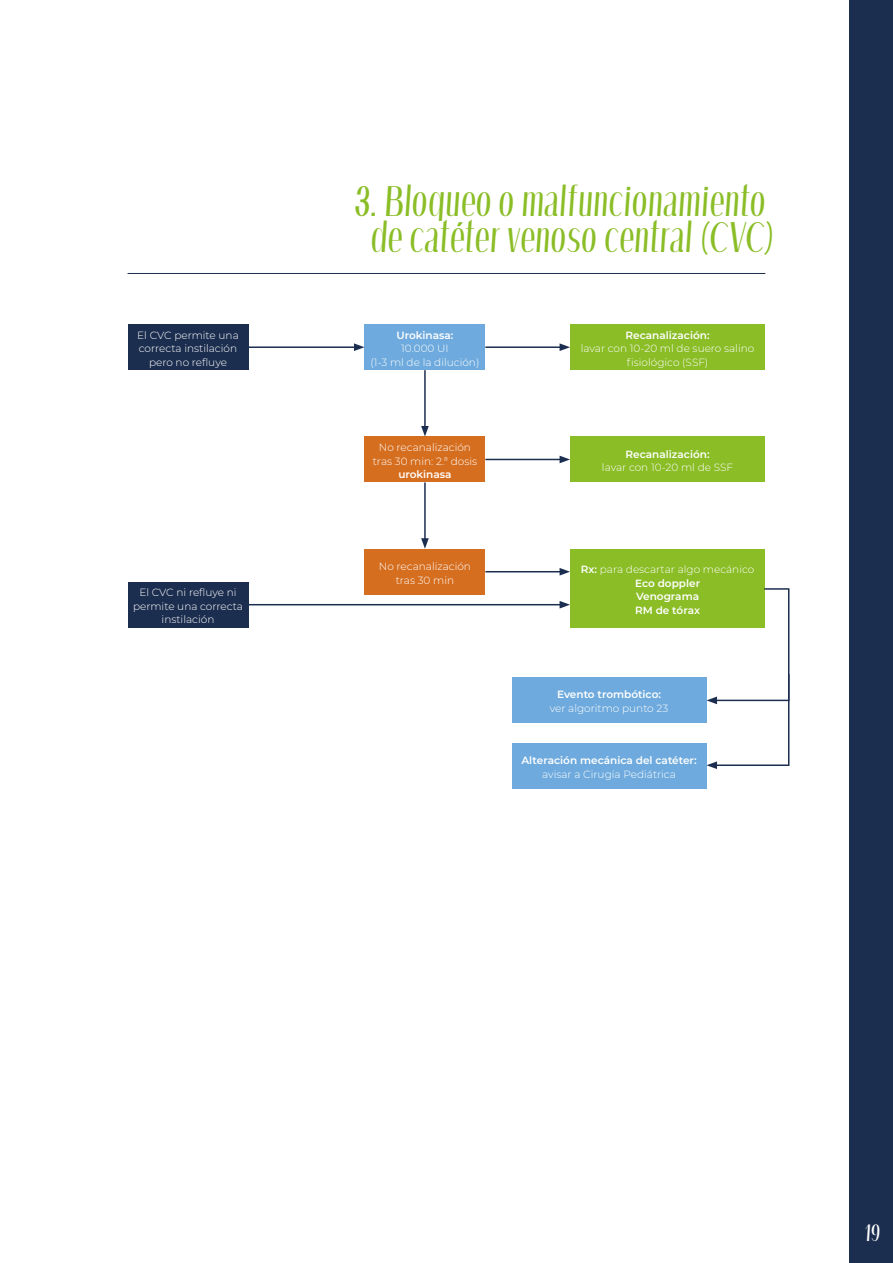
<style>
.page{position:relative;width:893px;height:1263px;background:#fff}
.page>*{position:absolute;margin:0;border:0;box-sizing:border-box;transform-origin:0 0}
.t1{font:700 27px/36px "void";color:#8abd26;text-align:center}
.t2{font:700 15px "void";color:#fff}
.t3{font:300 10.5px/13.5px "Montserrat";color:#fff;text-align:center}
.t4{font:600 10.5px/13.5px "Montserrat";color:#fff;text-align:center}
.s1{font-weight:300}
</style>
<div class="page">
<div style="left:850px;top:0;width:43px;height:1263px;background:#1c2e4f"></div>
<hr style="left:128px;top:273px;width:637px;height:1px;background:#1c2e4f">
<div style="left:128px;top:324px;width:120px;height:46px;background:#1c2e4f"></div>
<div style="left:364px;top:324px;width:121px;height:46px;background:#6eaadd"></div>
<div style="left:364px;top:436px;width:121px;height:46px;background:#d66e1f"></div>
<div style="left:364px;top:549px;width:121px;height:46px;background:#d66e1f"></div>
<div style="left:128px;top:582px;width:120px;height:46px;background:#1c2e4f"></div>
<div style="left:570px;top:324px;width:195px;height:46px;background:#8abd26"></div>
<div style="left:570px;top:436px;width:195px;height:46px;background:#8abd26"></div>
<div style="left:512px;top:677px;width:194px;height:46px;background:#6eaadd"></div>
<div style="left:512px;top:743px;width:194px;height:46px;background:#6eaadd"></div>
<div style="left:570px;top:549px;width:195px;height:79px;background:#8abd26"></div>
<hr style="left:248px;top:346px;width:108px;height:2px;background:#1c2e4f">
<svg style="left:354px;top:343px;width:10px;height:8px"></svg>
<hr style="left:248px;top:604px;width:314px;height:1px;background:#1c2e4f">
<svg style="left:560px;top:601px;width:10px;height:7px"></svg>
<hr style="left:485px;top:346px;width:77px;height:2px;background:#1c2e4f">
<svg style="left:560px;top:343px;width:10px;height:8px"></svg>
<hr style="left:485px;top:459px;width:77px;height:1px;background:#1c2e4f">
<svg style="left:560px;top:456px;width:10px;height:7px"></svg>
<hr style="left:485px;top:571px;width:77px;height:1px;background:#1c2e4f">
<svg style="left:560px;top:568px;width:10px;height:7px"></svg>
<hr style="left:424px;top:370px;width:2px;height:58px;background:#1c2e4f">
<svg style="left:421px;top:426px;width:8px;height:10px"></svg>
<hr style="left:424px;top:482px;width:2px;height:59px;background:#1c2e4f">
<svg style="left:421px;top:538px;width:8px;height:11px"></svg>
<svg style="left:706px;top:588px;width:84px;height:181px"></svg>
<h1 class="t1" style="left:354px;top:185px;width:413px">3. Bloqueo o malfuncionamiento de cate´ter venoso central (CVC)</h1>
<p class="t3" style="left:137px;top:328px;width:103px">El CVC permite una correcta instilación pero no refluye</p>
<p class="t4" style="left:396px;top:328px;width:58px">Urokinasa:</p>
<p class="t3" style="left:370px;top:341px;width:110px">10.000 UI<br>(1-3 ml de la dilución)</p>
<p class="t3" style="left:373px;top:440px;width:106px">No recanalización tras 30 min: 2.ª dosis</p>
<p class="t4" style="left:398px;top:467px;width:55px">urokinasa</p>
<p class="t3" style="left:133px;top:585px;width:111px">El CVC ni refluye ni permite una correcta instilación</p>
<p class="t3" style="left:379px;top:559px;width:94px">No recanalización tras 30 min</p>
<p class="t4" style="left:626px;top:328px;width:85px">Recanalización:</p>
<p class="t3" style="left:581px;top:341px;width:175px">lavar con 10-20 ml de suero salino fisiológico (SSF)</p>
<p class="t4" style="left:626px;top:447px;width:85px">Recanalización:</p>
<p class="t3" style="left:602px;top:460px;width:133px">lavar con 10-20 ml de SSF</p>
<p class="t4" style="left:581px;top:562px;width:175px">Rx: <span class="s1">para descartar algo mecánico<br></span>Eco doppler<br>Venograma<br>RM de tórax</p>
<p class="t4" style="left:557px;top:687px;width:105px">Evento trombótico:</p>
<p class="t3" style="left:550px;top:701px;width:120px">ver algoritmo punto 23</p>
<p class="t4" style="left:521px;top:753px;width:177px">Alteración mecánica del catéter:</p>
<p class="t3" style="left:542px;top:767px;width:135px">avisar a Cirugía Pediátrica</p>
<h2 class="t2" style="left:864px;top:1223px;width:16px">19</h2>
</div>
